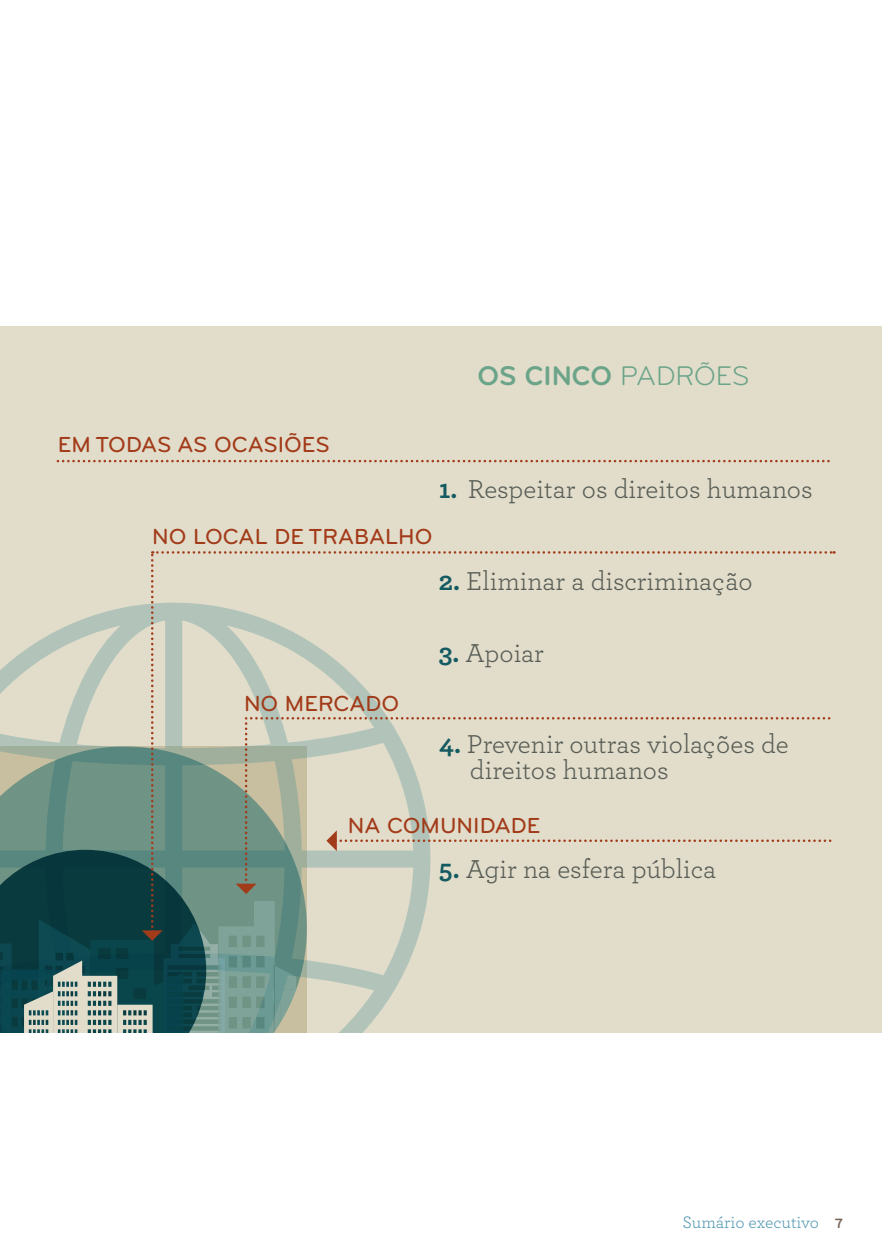
<style>
.page{position:relative;width:882px;height:1260px;background:#fff}
.page>*{position:absolute;margin:0;border:0;box-sizing:border-box;transform-origin:0 0}
.t1{font:700 28px "Bryant Pro";color:#6ba489}
.t2{font:27.12px/25.6px "Archer";color:#646c6c}
.t3{font:500 22.57px "Bryant Pro";color:#b74520}
.t4{font:17.5px "Archer";letter-spacing:-.005em;color:#569bb4}
.s1{font-weight:400}
.s2{font-weight:700;color:#17687a}
.s3{font-family:"Bryant Pro";font-weight:700;font-size:14px;color:#786658}
</style>
<div class="page">
<div style="left:0;top:326px;width:882px;height:707px;background:#e2ddcb"></div>
<svg style="left:0;top:551px;width:835px;height:482px"></svg>
<svg style="left:58px;top:460px;width:772px;height:2px"></svg>
<p class="t1" style="left:478px;top:360px;width:274px">OS CINCO <span class="s1">PADRÕES</span></p>
<p class="t3" style="left:58px;top:433px;width:274px">EM TODAS AS OCASIÕES</p>
<p class="t2" style="left:439px;top:475px;width:375px"><span class="s2">1.</span> Respeitar os direitos humanos</p>
<p class="t3" style="left:152px;top:524px;width:282px">NO LOCAL DE TRABALHO</p>
<p class="t2" style="left:439px;top:567px;width:315px"><span class="s2">2.</span> Eliminar a discriminação</p>
<p class="t3" style="left:244px;top:692px;width:157px">NO MERCADO</p>
<p class="t2" style="left:439px;top:639px;width:107px"><span class="s2">3.</span> Apoiar</p>
<p class="t2" style="left:470px;top:730px;width:320px;text-indent:-31px"><span class="s2">4.</span> Prevenir outras violações de direitos humanos</p>
<p class="t3" style="left:348px;top:814px;width:194px">NA COMUNIDADE</p>
<p class="t2" style="left:439px;top:855px;width:279px"><span class="s2">5.</span> Agir na esfera pública</p>
<p class="t4" style="left:683px;top:1210px;width:162px">Sumário executivo <span class="s3">7</span></p>
</div>
